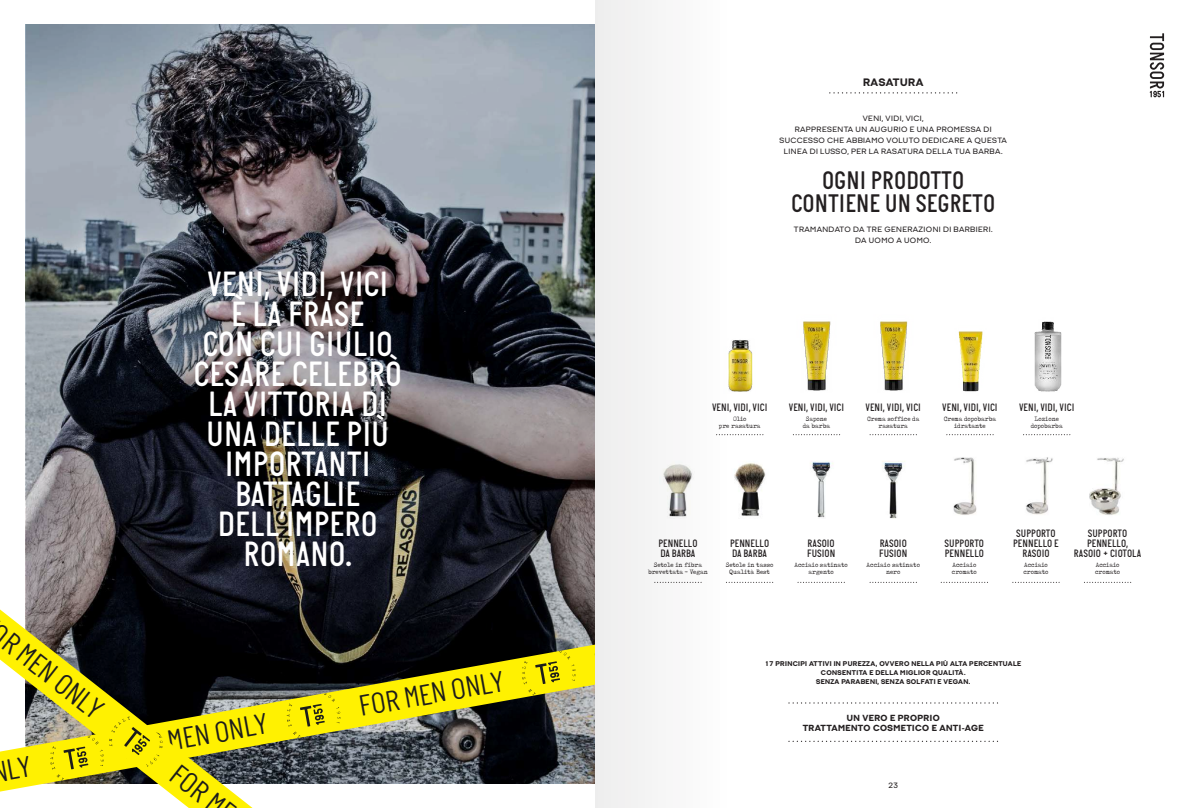
<style>
.page{position:relative;width:1191px;height:808px;background:#fff}
.page>*{position:absolute;margin:0;border:0;box-sizing:border-box;transform-origin:0 0}
.t1{font:500 36px/30px "Italian Plate";color:#fff;text-align:center}
.t2{font:300 29.7px "Italian Plate No 1";color:#1c1c1c}
.t3{font:500 26.1px/23.3px "Italian Plate";color:#231f20;text-align:center}
.t4{font:500 11px/10px "Italian Plate";color:#231f20}
.t5{font:800 11px "Italian Plate No 1 Expanded";letter-spacing:.05em;color:#231f20}
.t6{font:800 9px/10px "Italian Plate No 1 Expanded";letter-spacing:.05em;color:#231f20;text-align:center}
.t7{font:500 8px/11px "Italian Plate No 1 Expanded";letter-spacing:.05em;color:#231f20;text-align:center}
.t8{font:7px/6.5px "Tox Typewriter";color:#231f20;text-align:center}
.t9{font:800 7px/9px "Italian Plate No 1 Expanded";letter-spacing:.05em;color:#231f20;text-align:center}
</style>
<div class="page">
<img style="left:26px;top:24px;width:569px;height:588px">
<svg style="left:252px;top:612px;width:343px;height:172px;background:#54532c"></svg>
<svg style="left:287px;top:690px;width:53px;height:48px;background:#d3c916"></svg>
<svg style="left:522px;top:647px;width:53px;height:49px;background:#cabf0e"></svg>
<svg style="left:0;top:609px;width:252px;height:199px"></svg>
<svg style="left:50px;top:716px;width:113px;height:65px;background:#d0c516"></svg>
<svg style="left:1149px;top:33px;width:15px;height:64px"></svg>
<svg style="left:1012px;top:582px;width:47px;height:1px"></svg>
<img style="left:1026px;top:457px;width:27px;height:58px">
<svg style="left:1084px;top:582px;width:45px;height:1px"></svg>
<img style="left:1089px;top:458px;width:35px;height:57px">
<svg style="left:941px;top:582px;width:45px;height:1px"></svg>
<img style="left:953px;top:457px;width:24px;height:58px">
<svg style="left:870px;top:582px;width:46px;height:1px"></svg>
<img style="left:882px;top:461px;width:23px;height:58px">
<svg style="left:798px;top:582px;width:46px;height:1px"></svg>
<img style="left:810px;top:461px;width:23px;height:57px">
<svg style="left:734px;top:582px;width:37px;height:1px"></svg>
<img style="left:734px;top:463px;width:32px;height:53px">
<svg style="left:789px;top:741px;width:208px;height:1px"></svg>
<svg style="left:789px;top:702px;width:205px;height:1px"></svg>
<svg style="left:829px;top:92px;width:124px;height:1px"></svg>
<svg style="left:735px;top:434px;width:28px;height:1px"></svg>
<img style="left:734px;top:340px;width:19px;height:52px">
<svg style="left:870px;top:434px;width:46px;height:1px"></svg>
<img style="left:880px;top:321px;width:28px;height:70px">
<svg style="left:946px;top:434px;width:47px;height:1px"></svg>
<img style="left:958px;top:331px;width:25px;height:61px">
<svg style="left:793px;top:434px;width:45px;height:1px"></svg>
<img style="left:803px;top:321px;width:28px;height:70px">
<svg style="left:1023px;top:434px;width:47px;height:1px"></svg>
<img style="left:1034px;top:321px;width:28px;height:71px">
<div style="left:595px;top:0;width:139px;height:808px;background:#f6f6f6"></div>
<svg style="left:0;top:756px;width:32px;height:26px"></svg>
<h1 class="t1" style="left:193px;top:269px;width:210px">VENI, VIDI, VICI<br>È LA FRASE<br>CON CUI GIULIO<br>CESARE CELEBRÒ<br>LA VITTORIA DI<br>UNA DELLE PIÙ<br>IMPORTANTI<br>BATTAGLIE<br>DELL’IMPERO<br>ROMANO.</h1>
<h2 class="t2" style="left:15px;top:626px;width:121px;rotate:38deg">R MEN ONLY</h2>
<h2 class="t2" style="left:120px;top:733px;width:148px;rotate:-10deg">FOR MEN ONLY</h2>
<h2 class="t2" style="left:183px;top:758px;width:62px;rotate:38deg">FOR M</h2>
<h2 class="t2" style="left:357px;top:690px;width:148px;rotate:-10deg">FOR MEN ONLY</h2>
<h3 class="t5" style="left:863px;top:76px;width:62px">RASATURA</h3>
<p class="t7" style="left:779px;top:113px;width:229px">VENI, VIDI, VICI,<br>RAPPRESENTA UN AUGURIO E UNA PROMESSA DI SUCCESSO CHE ABBIAMO VOLUTO DEDICARE A QUESTA LINEA DI LUSSO, PER LA RASATURA DELLA TUA BARBA.</p>
<h3 class="t3" style="left:791px;top:168px;width:206px">OGNI PRODOTTO<br>CONTIENE UN SEGRETO</h3>
<p class="t7" style="left:794px;top:224px;width:200px">TRAMANDATO DA TRE GENERAZIONI DI BARBIERI.<br>DA UOMO A UOMO.</p>
<h3 class="t4" style="left:712px;top:402px;width:57px">VENI, VIDI, VICI</h3>
<p class="t8" style="left:719px;top:416px;width:43px">Olio<br>pre rasatura</p>
<h3 class="t4" style="left:789px;top:402px;width:57px">VENI, VIDI, VICI</h3>
<p class="t8" style="left:802px;top:416px;width:29px">Sapone da barba</p>
<h3 class="t4" style="left:865px;top:402px;width:57px">VENI, VIDI, VICI</h3>
<p class="t8" style="left:867px;top:416px;width:54px">Crema soffice da rasatura</p>
<h3 class="t4" style="left:942px;top:402px;width:57px">VENI, VIDI, VICI</h3>
<p class="t8" style="left:943px;top:416px;width:54px">Crema dopobarba idratante</p>
<h3 class="t4" style="left:1019px;top:402px;width:57px">VENI, VIDI, VICI</h3>
<p class="t8" style="left:1030px;top:416px;width:33px">Lozione dopobarba</p>
<h3 class="t4" style="left:658px;top:538px;width:41px">PENNELLO<br>DA BARBA</h3>
<p class="t8" style="left:648px;top:562px;width:61px">Setole in fibra brevettata - Vegan</p>
<h3 class="t4" style="left:730px;top:538px;width:41px">PENNELLO<br>DA BARBA</h3>
<p class="t8" style="left:726px;top:562px;width:49px">Setole in tasso<br>Qualità Best</p>
<h3 class="t4" style="left:807px;top:538px;width:30px">RASOIO<br>FUSION</h3>
<p class="t8" style="left:794px;top:562px;width:55px">Acciaio satinato argento</p>
<h3 class="t4" style="left:879px;top:538px;width:30px">RASOIO<br>FUSION</h3>
<p class="t8" style="left:866px;top:562px;width:55px">Acciaio satinato nero</p>
<h3 class="t4" style="left:944px;top:538px;width:41px">SUPPORTO<br>PENNELLO</h3>
<p class="t8" style="left:952px;top:562px;width:26px;text-align:left">Acciaio cromato</p>
<h3 class="t4" style="left:1013px;top:529px;width:47px;text-align:center">SUPPORTO<br>PENNELLO E<br>RASOIO</h3>
<p class="t8" style="left:1023px;top:562px;width:26px;text-align:left">Acciaio cromato</p>
<h3 class="t4" style="left:1074px;top:529px;width:69px;text-align:center">SUPPORTO<br>PENNELLO,<br>RASOIO + CIOTOLA</h3>
<p class="t8" style="left:1095px;top:562px;width:26px;text-align:left">Acciaio cromato</p>
<p class="t9" style="left:765px;top:659px;width:258px">17 PRINCIPI ATTIVI IN PUREZZA, OVVERO NELLA PIÙ ALTA PERCENTUALE<br>CONSENTITA E DELLA MIGLIOR QUALITÀ.<br>SENZA PARABENI, SENZA SOLFATI E VEGAN.</p>
<p class="t6" style="left:802px;top:712px;width:183px">UN VERO E PROPRIO<br>TRATTAMENTO COSMETICO E ANTI-AGE</p>
<p class="t7" style="left:888px;top:780px;width:11px">23</p>
</div>
